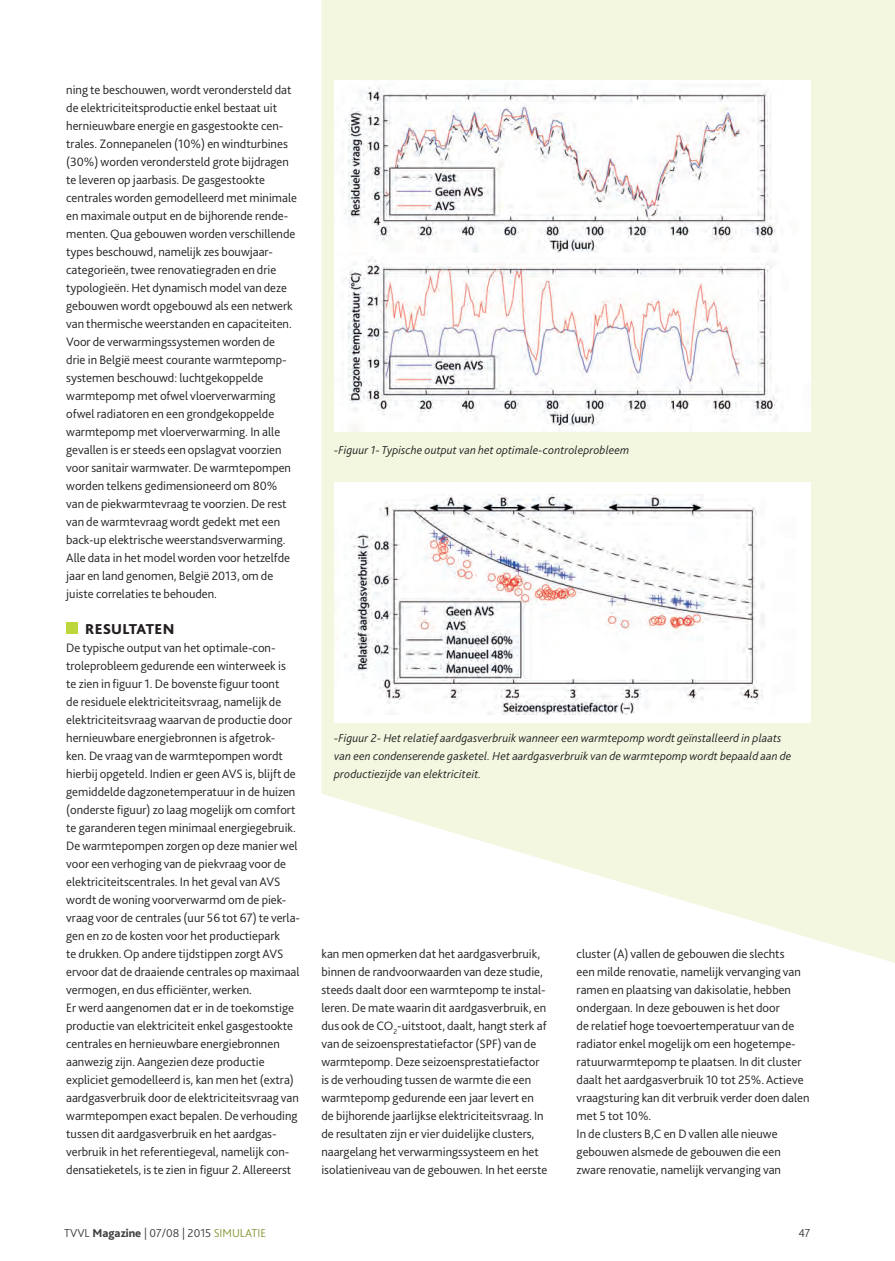
<style>
.page{position:relative;width:895px;height:1261px;background:#fff}
.page>*{position:absolute;margin:0;border:0;box-sizing:border-box;transform-origin:0 0}
.Bodykopje{font:800 15px "Bliss 2";letter-spacing:.01em;color:#231f20}
.Bodytekst{font:300 12.75px/18px "Bliss 2";color:#231f20}
.Bijschrift_foto_s_fi{font:italic 300 12px/18px "Bliss 2";letter-spacing:.01em;color:#231f20}
.t1{font:300 12px "Bliss 2";color:#3e3e3f}
.s1{font-weight:800}
.s2{color:#879735}
</style>
<div class="page">
<div style="left:66px;top:622px;width:12px;height:12px;background:#bdd63c"></div>
<svg style="left:321px;top:0;width:574px;height:963px;fill:#f3f7e0"></svg>
<img style="left:334px;top:80px;width:476px;height:351px">
<div style="left:334px;top:482px;width:476px;height:241px;background:#fff"></div>
<img style="left:334px;top:494px;width:430px;height:220px">
<p class="Bodytekst" style="left:66px;top:80px;width:232px">ning te beschouwen, wordt verondersteld dat de elektriciteitsproductie enkel bestaat uit hernieuwbare energie en gasgestookte cen&shy;trales. Zonnepanelen (10%) en windturbines (30%) worden verondersteld grote bijdragen te leveren op jaarbasis. De gasgestookte centrales worden gemodelleerd met minimale en maximale output en de bijhorende rende&shy;menten. Qua gebouwen worden verschillende types beschouwd, namelijk zes bouwjaar&shy;categorieën, twee renovatiegraden en drie typologieën. Het dynamisch model van deze gebouwen wordt opgebouwd als een netwerk van thermische weerstanden en capaciteiten.<br>Voor de verwarmingssystemen worden de drie in België meest courante warmtepomp&shy;systemen beschouwd: luchtgekoppelde warmtepomp met ofwel vloerverwarming ofwel radiatoren en een grondgekoppelde warmtepomp met vloerverwarming. In alle gevallen is er steeds een opslagvat voorzien voor sanitair warmwater. De warmtepompen worden telkens gedimensioneerd om 80% van de piekwarmtevraag te voorzien. De rest van de warmtevraag wordt gedekt met een back-up elektrische weerstandsverwarming.<br>Alle data in het model worden voor hetzelfde jaar en land genomen, België 2013, om de juiste correlaties te behouden.</p>
<p class="Bodykopje" style="left:85px;top:619px;width:91px">RESULTATEN</p>
<p class="Bodytekst" style="left:66px;top:638px;width:235px">De typische output van het optimale-con&shy;troleprobleem gedurende een winterweek is<br>te zien in figuur 1. De bovenste figuur toont<br>de residuele elektriciteitsvraag, namelijk de elektriciteitsvraag waarvan de productie door hernieuwbare energiebronnen is afgetrok-<br>ken. De vraag van de warmtepompen wordt hierbij opgeteld. Indien er geen AVS is, blijft de gemiddelde dagzonetemperatuur in de huizen (onderste figuur) zo laag mogelijk om comfort te garanderen tegen minimaal energiegebruik.<br>De warmtepompen zorgen op deze manier wel voor een verhoging van de piekvraag voor de elektriciteitscentrales. In het geval van AVS wordt de woning voorverwarmd om de piek&shy;vraag voor de centrales (uur 56 tot 67) te verla&shy;gen en zo de kosten voor het productiepark<br>te drukken. Op andere tijdstippen zorgt AVS ervoor dat de draaiende centrales op maximaal vermogen, en dus efficiënter, werken.</p>
<p class="Bodytekst" style="left:66px;top:998px;width:234px">Er werd aangenomen dat er in de toekomstige productie van elektriciteit enkel gasgestookte centrales en hernieuwbare energiebronnen aanwezig zijn. Aangezien deze productie expliciet gemodelleerd is, kan men het (extra) aardgasverbruik door de elektriciteitsvraag van warmtepompen exact bepalen. De verhouding tussen dit aardgasverbruik en het aardgas&shy;verbruik in het referentiegeval, namelijk con&shy;densatieketels, is te zien in figuur 2. Allereerst</p>
<p class="Bijschrift_foto_s_fi" style="left:334px;top:440px;width:296px">-Figuur 1- Typische output van het optimale-controleprobleem</p>
<p class="Bijschrift_foto_s_fi" style="left:334px;top:728px;width:458px">-Figuur 2- Het relatief aardgasverbruik wanneer een warmtepomp wordt geïnstalleerd in plaats van een condenserende gasketel. Het aardgasverbruik van de warmtepomp wordt bepaald aan de productiezijde van elektriciteit.</p>
<p class="Bodytekst" style="left:321px;top:944px;width:227px">kan men opmerken dat het aardgasverbruik, binnen de randvoorwaarden van deze studie, steeds daalt door een warmtepomp te instal&shy;leren. De mate waarin dit aardgasverbruik, en dus ook de CO<sub>2</sub>-uitstoot, daalt, hangt sterk af van de seizoensprestatiefactor (SPF) van de warmtepomp. Deze seizoensprestatiefactor is de verhouding tussen de warmte die een warmtepomp gedurende een jaar levert en de bijhorende jaarlijkse elektriciteitsvraag. In de resultaten zijn er vier duidelijke clusters, naargelang het verwarmingssysteem en het isolatieniveau van de gebouwen. In het eerste</p>
<p class="Bodytekst" style="left:576px;top:944px;width:234px">cluster (A) vallen de gebouwen die slechts<br>een milde renovatie, namelijk vervanging van ramen en plaatsing van dakisolatie, hebben ondergaan. In deze gebouwen is het door<br>de relatief hoge toevoertemperatuur van de radiator enkel mogelijk om een hogetempe&shy;ratuurwarmtepomp te plaatsen. In dit cluster daalt het aardgasverbruik 10 tot 25%. Actieve vraagsturing kan dit verbruik verder doen dalen met 5 tot 10%.</p>
<p class="Bodytekst" style="left:576px;top:1124px;width:206px">In de clusters B,C en D vallen alle nieuwe gebouwen alsmede de gebouwen die een zware renovatie, namelijk vervanging van</p>
<p class="t1" style="left:64px;top:1225px;width:203px">TVVL <span class="s1">Magazine</span> | 07/08 | 2015 <span class="s2">SIMULATIE</span></p>
<p class="t1" style="left:798px;top:1225px;width:14px">47</p>
</div>
